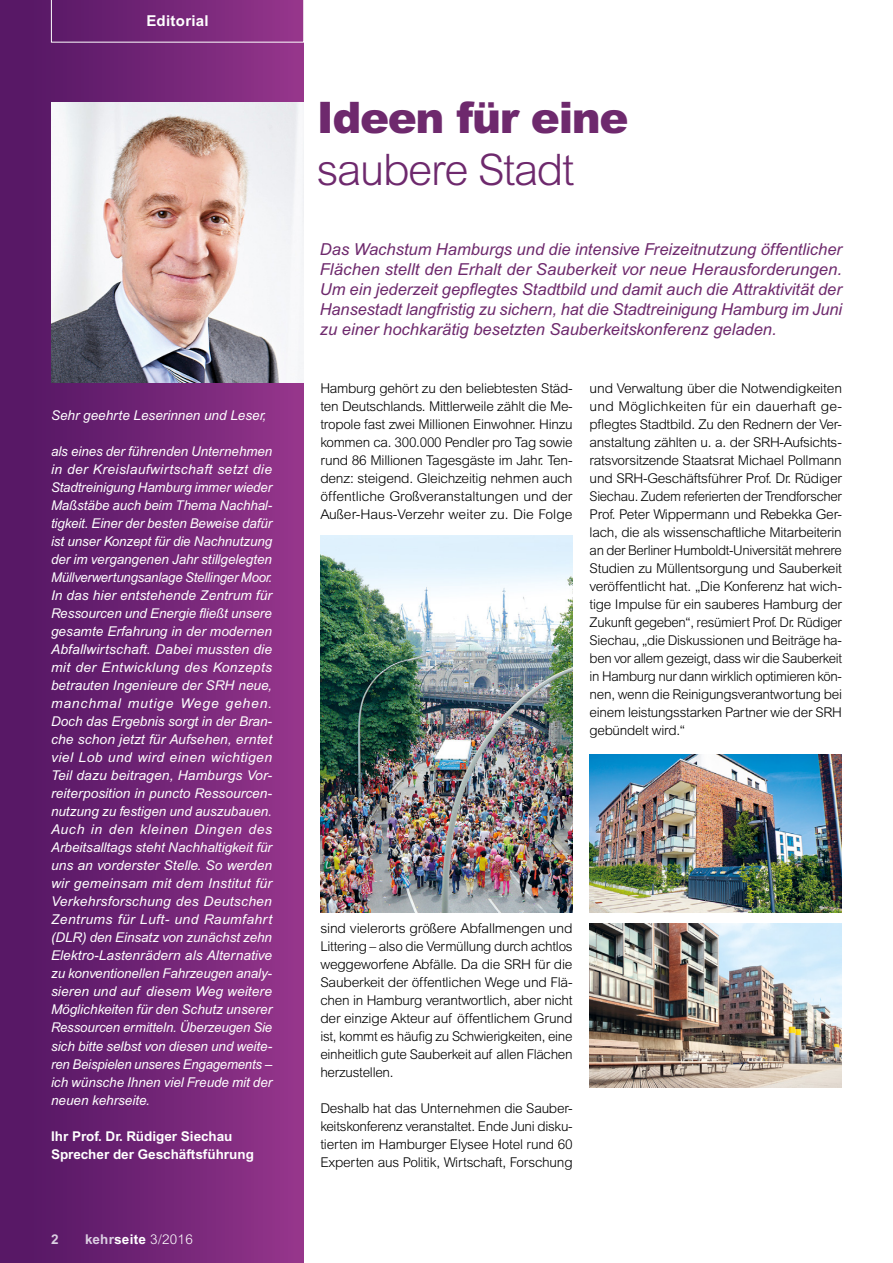
<style>
.page{position:relative;width:893px;height:1263px;background:#fff}
.page>*{position:absolute;margin:0;border:0;box-sizing:border-box;transform-origin:0 0}
.t1{font:900 43.5px "Arial";letter-spacing:-.03em;color:#6e296d}
.t2{font:300 43.5px "Arial";letter-spacing:-.03em;color:#6e296d}
.t3{font:italic 16.5px/19.8px "Arial";color:#6e296d;text-align:justify}
.t4{font:700 15px "Arial";letter-spacing:.02em;color:#fff}
.t5{font:300 13.5px/18px "Arial";letter-spacing:-.02em;color:#000;text-align:justify}
.t6{font:italic 13.5px/18px "Arial";color:#fff;text-align:justify}
.t7{font:700 13.5px/18px "Arial";color:#fff}
.t8{font:300 13.5px "Arial";color:#fff}
.t9{font:700 13.5px "Arial";color:#dbcfe2}
.s1{font-weight:700;color:#dbcfe2}
.s2{font-weight:700}
</style>
<div class="page">
<div style="left:0;top:0;width:303px;height:1263px;background:linear-gradient(to right,#501562,#94358b)"></div>
<img style="left:51px;top:102px;width:252px;height:281px">
<img style="left:320px;top:536px;width:253px;height:376px">
<img style="left:590px;top:924px;width:252px;height:163px">
<img style="left:590px;top:755px;width:252px;height:157px">
<svg style="left:51px;top:0;width:253px;height:43px;background:#7b2d7d"></svg>
<p class="t4" style="left:146px;top:11px;width:64px">Editorial</p>
<p class="t6" style="left:51px;top:406px;width:217px">Sehr geehrte Leserinnen und Leser,</p>
<p class="t6" style="left:51px;top:442px;width:223px">als eines der führenden Unternehmen in der Kreislaufwirtschaft setzt die Stadtreinigung Hamburg immer wieder Maßstäbe auch beim Thema Nachhal&shy;tigkeit. Einer der besten Beweise dafür ist unser Konzept für die Nachnutzung der im vergangenen Jahr stillgelegten Müllverwertungsanlage Stellinger Moor.<br>In das hier entstehende Zentrum für Ressourcen und Energie fließt unsere gesamte Erfahrung in der modernen Abfallwirtschaft. Dabei mussten die mit der Entwicklung des Konzepts betrauten Ingenieure der SRH neue, manchmal mutige Wege gehen.<br>Doch das Ergebnis sorgt in der Bran&shy;che schon jetzt für Aufsehen, erntet viel Lob und wird einen wichtigen Teil dazu beitragen, Hamburgs Vor&shy;reiterposition in puncto Ressourcen&shy;nutzung zu festigen und auszubauen.<br>Auch in den kleinen Dingen des Arbeitsalltags steht Nachhaltigkeit für uns an vorderster Stelle. So werden wir gemeinsam mit dem Institut für Verkehrsforschung des Deutschen Zentrums für Luft- und Raumfahrt (DLR) den Einsatz von zunächst zehn Elektro-Lastenrädern als Alternative zu konventionellen Fahrzeugen analy&shy;sieren und auf diesem Weg weitere Möglichkeiten für den Schutz unserer Ressourcen ermitteln. Überzeugen Sie sich bitte selbst von diesen und weite&shy;ren Beispielen unseres Engagements – ich wünsche Ihnen viel Freude mit der neuen kehrseite.</p>
<p class="t7" style="left:51px;top:1126px;width:204px">Ihr Prof. Dr. Rüdiger Siechau<br>Sprecher der Geschäftsführung</p>
<p class="t9" style="left:51px;top:1231px;width:9px">2</p>
<p class="t8" style="left:85px;top:1231px;width:109px"><span class="s1">kehr</span><span class="s2">seite</span> 3/2016</p>
<h1 class="t1" style="left:317px;top:90px;width:313px">Ideen für eine</h1>
<h1 class="t2" style="left:317px;top:145px;width:259px">saubere Stadt</h1>
<p class="t3" style="left:320px;top:240px;width:524px">Das Wachstum Hamburgs und die intensive Freizeitnutzung öffentlicher Flächen stellt den Erhalt der Sauberkeit vor neue Herausforderungen.<br>Um ein jederzeit gepflegtes Stadtbild und damit auch die Attraktivität der Hansestadt langfristig zu sichern, hat die Stadtreinigung Hamburg im Juni zu einer hochkarätig besetzten Sauberkeitskonferenz geladen.</p>
<p class="t5" style="left:320px;top:379px;width:254px">Hamburg gehört zu den beliebtesten Städ&shy;ten Deutschlands. Mittlerweile zählt die Me&shy;tropole fast zwei Millionen Einwohner. Hinzu kommen ca. 300.000 Pendler pro Tag sowie rund 86 Millionen Tagesgäste im Jahr. Ten&shy;denz: steigend. Gleichzeitig nehmen auch öffentliche Großveranstaltungen und der Außer-Haus-Verzehr weiter zu. Die Folge</p>
<p class="t5" style="left:590px;top:379px;width:254px">und Verwaltung über die Notwendigkeiten und Möglichkeiten für ein dauerhaft ge&shy;pflegtes Stadtbild. Zu den Rednern der Ver&shy;anstaltung zählten u. a. der SRH-Aufsichts&shy;ratsvorsitzende Staatsrat Michael Pollmann und SRH-Geschäftsführer Prof. Dr. Rüdiger Siechau. Zudem referierten der Trendforscher Prof. Peter Wippermann und Rebekka Ger&shy;lach, die als wissenschaftliche Mitarbeiterin an der Berliner Humboldt-Universität mehrere Studien zu Müllentsorgung und Sauberkeit veröffentlicht hat. „Die Konferenz hat wich&shy;tige Impulse für ein sauberes Hamburg der Zukunft gegeben“, resümiert Prof. Dr. Rüdiger Siechau, „die Diskussionen und Beiträge ha&shy;ben vor allem gezeigt, dass wir die Sauberkeit in Hamburg nur dann wirklich optimieren kön&shy;nen, wenn die Reinigungsverantwortung bei einem leistungsstarken Partner wie der SRH gebündelt wird.“</p>
<p class="t5" style="left:320px;top:919px;width:254px">sind vielerorts größere Abfallmengen und Littering – also die Vermüllung durch achtlos weggeworfene Abfälle. Da die SRH für die Sauberkeit der öffentlichen Wege und Flä&shy;chen in Hamburg verantwortlich, aber nicht der einzige Akteur auf öffentlichem Grund ist, kommt es häufig zu Schwierigkeiten, eine einheitlich gute Sauberkeit auf allen Flächen herzustellen.</p>
<p class="t5" style="left:320px;top:1099px;width:254px">Deshalb hat das Unternehmen die Sauber&shy;keitskonferenz veranstaltet. Ende Juni disku&shy;tierten im Hamburger Elysee Hotel rund 60<br>Experten aus Politik, Wirtschaft, Forschung</p>
</div>
